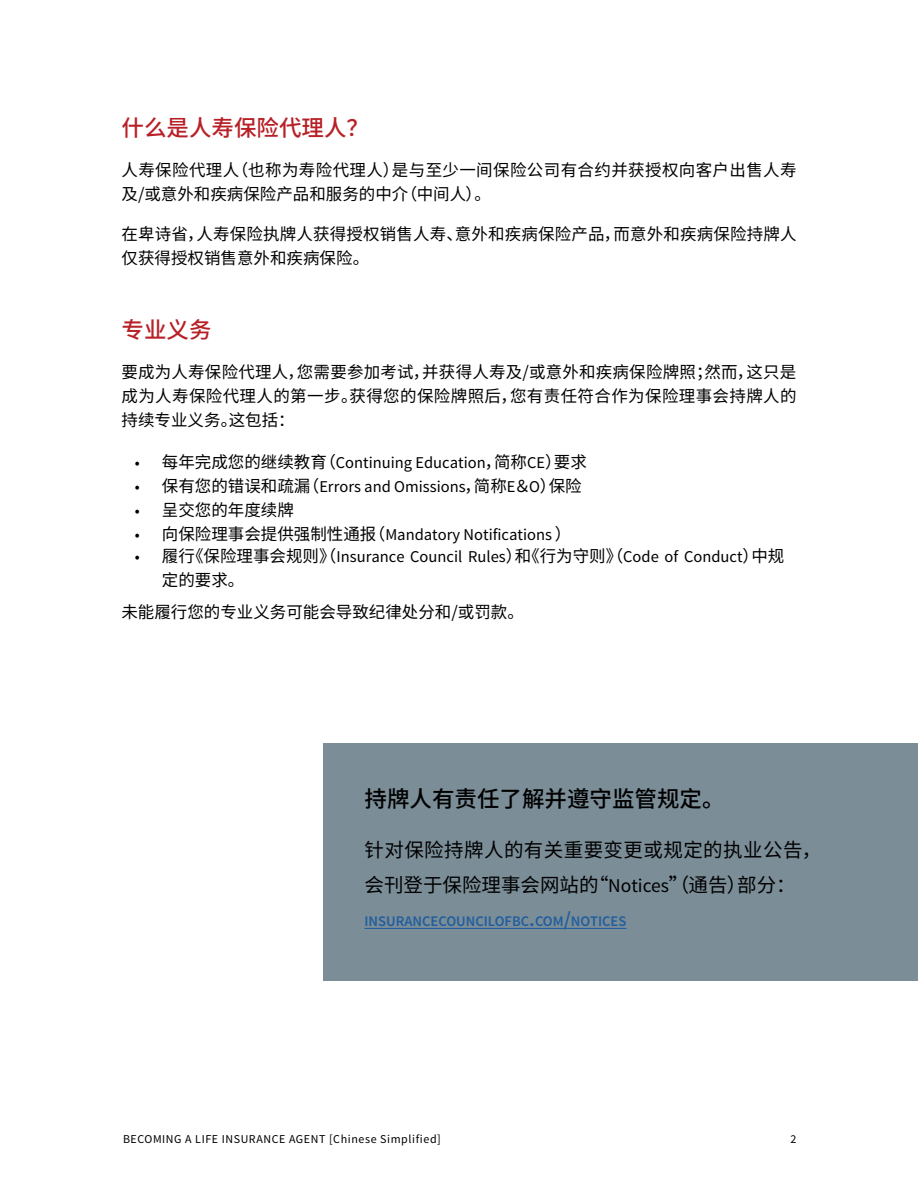
<style>
.page{position:relative;width:918px;height:1188px;background:#fff}
.page>*{position:absolute;margin:0;border:0;box-sizing:border-box;transform-origin:0 0}
.t1{font:500 22.5px "Source Han Sans CN";color:#000}
.t2{font:500 22.5px "Source Han Sans CN";color:#b72026}
.t3{font:19.5px/34.5px "Source Han Sans CN";letter-spacing:.02em;color:#000}
.t4{font:16.5px/24px "Source Han Sans CN";letter-spacing:.01em;color:#000}
.t5{font:16.5px "Source Sans Pro";color:#000}
.t6{font:600 14.7px "Source Sans Pro";color:#215e9e}
.t7{font:12px "Source Sans Pro";letter-spacing:.05em;color:#000}
.s1{font-family:"Source Han Sans CN"}
.s2{font-family:"Source Sans Pro"}
.s3{font-weight:500}
.s4{font-size:21px}
</style>
<div class="page">
<div style="left:324px;top:744px;width:594px;height:237px;background:#7b8d97"></div>
<hr style="left:364px;top:928px;width:262px;height:1px;background:#215e9e">
<h1 class="t2" style="left:122px;top:115px;width:249px">什么是人寿保险代理人？</h1>
<p class="t4" style="left:122px;top:159px;width:677px">人寿保险代理人（也称为寿险代理人）是与至少一间保险公司有合约并获授权向客户出售人寿及/或意外和疾病保险产品和服务的中介（中间人）。</p>
<p class="t4" style="left:122px;top:223px;width:677px">在卑诗省，人寿保险执牌人获得授权销售人寿、意外和疾病保险产品，而意外和疾病保险持牌人仅获得授权销售意外和疾病保险。</p>
<h1 class="t2" style="left:122px;top:317px;width:91px">专业义务</h1>
<p class="t4" style="left:122px;top:360px;width:677px;text-align:justify">要成为人寿保险代理人，您需要参加考试，并获得人寿及/或意外和疾病保险牌照；然而，这只是成为人寿保险代理人的第一步。获得您的保险牌照后，您有责任符合作为保险理事会持牌人的持续专业义务。这包括：</p>
<p class="t5" style="left:135px;top:452px;width:453px">• <span class="s1">每年完成您的继续教育（</span>Continuing Education<span class="s1">，简称</span>CE<span class="s1">）要求</span></p>
<p class="t5" style="left:135px;top:476px;width:448px">• <span class="s1">保有您的错误和疏漏（</span>Errors and Omissions<span class="s1">，简称</span>E<span class="s1">＆</span>O<span class="s1">）保险</span></p>
<p class="t4" style="left:135px;top:498px;width:160px"><span class="s2">•</span> 呈交您的年度续牌</p>
<p class="t5" style="left:135px;top:524px;width:438px">• <span class="s1">向保险理事会提供强制性通报（</span>Mandatory Notifications <span class="s1">）</span></p>
<p class="t5" style="left:135px;top:546px;width:651px">• <span class="s1">履行《保险理事会规则》（</span>Insurance Council Rules<span class="s1">）和《行为守则》（</span>Code of Conduct<span class="s1">）中规</span></p>
<p class="t4" style="left:121px;top:565px;width:404px;line-height:31.5px;text-indent:41px">定的要求。<br>未能履行您的专业义务可能会导致纪律处分和/或罚款。</p>
<h1 class="t1" style="left:364px;top:786px;width:362px">持牌人有责任了解并遵守监管规定。</h1>
<p class="t3" style="left:364px;top:833px;width:458px">针对保险持牌人的有关重要变更或规定的执业公告，会刊登于保险理事会网站的“<span class="s2">Notices</span><span class="s3">”</span>（通告）部分：</p>
<p class="t6" style="left:364px;top:912px;width:263px">INSURANCECOUNCILOFBC<span class="s4">.</span>COM<span class="s4">/</span>NOTICES</p>
<p class="t7" style="left:123px;top:1132px;width:319px">BECOMING A LIFE INSURANCE AGENT [Chinese Simplified]</p>
<p class="t7" style="left:791px;top:1132px;width:7px">2</p>
</div>
